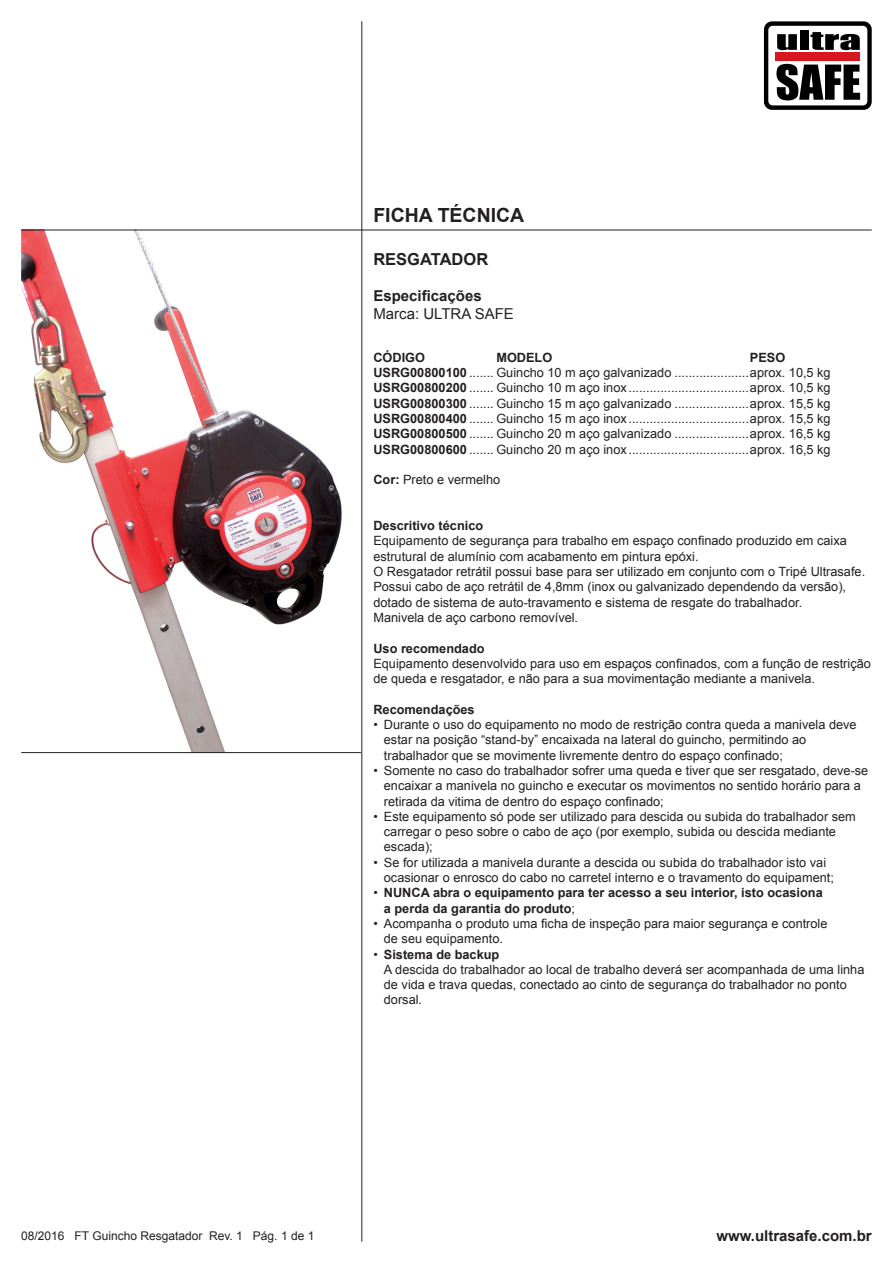
<style>
.page{position:relative;width:893px;height:1263px;background:#fff}
.page>*{position:absolute;margin:0;border:0;box-sizing:border-box;transform-origin:0 0}
.t1{font:700 19.5px "Arial";color:#231f20}
.t2{font:700 16.5px "Arial";color:#231f20}
.t3{font:700 15px "Arial";color:#231f20}
.t4{font:15px "Arial";color:#231f20}
.t5{font:12.75px/15.3px "Arial";color:#231f20}
.t6{font:700 12.75px/15.3px "Arial";color:#231f20}
.t7{font:12px "Arial";color:#231f20}
.s1{font-weight:700}
.s2{font-weight:400}
</style>
<div class="page">
<hr style="left:361px;top:21px;width:1px;height:1221px;background:#231f20">
<svg style="left:764px;top:21px;width:108px;height:89px;background:#191919"></svg>
<div style="left:768px;top:26px;width:99px;height:79px;background:#fff;border-radius:4px"></div>
<div style="left:775px;top:53px;width:85px;height:8px;background:#d7171f"></div>
<svg style="left:777px;top:34px;width:20px;height:16px"></svg>
<div style="left:800px;top:31px;width:9px;height:19px;background:#000"></div>
<svg style="left:810px;top:32px;width:50px;height:18px"></svg>
<svg style="left:776px;top:64px;width:84px;height:36px"></svg>
<img style="left:21px;top:231px;width:321px;height:521px">
<hr style="left:21px;top:752px;width:340px;height:1px;background:#231f20">
<hr style="left:21px;top:230px;width:851px;height:1px;background:#231f20">
<p class="t1" style="left:373px;top:205px;width:152px">FICHA TÉCNICA</p>
<p class="t2" style="left:373px;top:250px;width:116px">RESGATADOR</p>
<p class="t3" style="left:373px;top:288px;width:110px">Especificações</p>
<p class="t4" style="left:373px;top:306px;width:142px">Marca: ULTRA SAFE</p>
<p class="t5" style="left:373px;top:365px;width:459px"><span class="s1">USRG00800100</span> ....... Guincho 10 m aço galvanizado .....................aprox. 10,5 kg</p>
<p class="t5" style="left:373px;top:380px;width:459px"><span class="s1">USRG00800200</span> ....... Guincho 10 m aço inox ..................................aprox. 10,5 kg</p>
<p class="t5" style="left:373px;top:395px;width:459px"><span class="s1">USRG00800300</span> ....... Guincho 15 m aço galvanizado .....................aprox. 15,5 kg</p>
<p class="t5" style="left:373px;top:411px;width:459px"><span class="s1">USRG00800400</span> ....... Guincho 15 m aço inox ..................................aprox. 15,5 kg</p>
<p class="t5" style="left:373px;top:426px;width:459px"><span class="s1">USRG00800500</span> ....... Guincho 20 m aço galvanizado .....................aprox. 16,5 kg</p>
<p class="t5" style="left:373px;top:441px;width:459px"><span class="s1">USRG00800600</span> ....... Guincho 20 m aço inox ..................................aprox. 16,5 kg</p>
<p class="t5" style="left:373px;top:472px;width:128px"><span class="s1">Cor:</span> Preto e vermelho</p>
<p class="t6" style="left:373px;top:518px;width:111px">Descritivo técnico</p>
<p class="t5" style="left:373px;top:533px;width:475px">Equipamento de segurança para trabalho em espaço confinado produzido em caixa estrutural de alumínio com acabamento em pintura epóxi.</p>
<p class="t5" style="left:373px;top:564px;width:493px">O Resgatador retrátil possui base para ser utilizado em conjunto com o Tripé Ultrasafe.</p>
<p class="t5" style="left:373px;top:579px;width:474px">Possui cabo de aço retrátil de 4,8mm (inox ou galvanizado dependendo da versão), dotado de sistema de auto-travamento e sistema de resgate do trabalhador.</p>
<p class="t5" style="left:373px;top:610px;width:206px">Manivela de aço carbono removível.</p>
<p class="t6" style="left:373px;top:640px;width:113px">Uso recomendado</p>
<p class="t5" style="left:373px;top:656px;width:499px">Equipamento desenvolvido para uso em espaços confinados, com a função de restrição de queda e resgatador, e não para a sua movimentação mediante a manivela.</p>
<p class="t6" style="left:373px;top:701px;width:103px">Recomendações</p>
<p class="t5" style="left:384px;top:717px;width:474px;text-indent:-11px">• Durante o uso do equipamento no modo de restrição contra queda a manivela deve estar na posição “stand-by” encaixada na lateral do guincho, permitindo ao trabalhador que se movimente livremente dentro do espaço confinado;</p>
<p class="t5" style="left:384px;top:763px;width:486px;text-indent:-11px">• Somente no caso do trabalhador sofrer uma queda e tiver que ser resgatado, deve-se encaixar a manivela no guincho e executar os movimentos no sentido horário para a retirada da vitima de dentro do espaço confinado;</p>
<p class="t5" style="left:384px;top:809px;width:473px;text-indent:-11px">• Este equipamento só pode ser utilizado para descida ou subida do trabalhador sem carregar o peso sobre o cabo de aço (por exemplo, subida ou descida mediante escada);</p>
<p class="t5" style="left:384px;top:854px;width:452px;text-indent:-11px">• Se for utilizada a manivela durante a descida ou subida do trabalhador isto vai ocasionar o enrosco do cabo no carretel interno e o travamento do equipament;</p>
<p class="t6" style="left:373px;top:885px;width:30px"><span class="s2">•</span> Nunca</p>
<p class="t6" style="left:384px;top:885px;width:440px;text-indent:49px">abra o equipamento para ter acesso a seu interior, isto ocasiona a perda da garantia do produto<span class="s2">;</span></p>
<p class="t5" style="left:384px;top:916px;width:445px;text-indent:-11px">• Acompanha o produto uma ficha de inspeção para maior segurança e controle de seu equipamento.</p>
<p class="t6" style="left:373px;top:946px;width:128px"><span class="s2">•</span> Sistema de backup</p>
<p class="t5" style="left:384px;top:962px;width:482px">A descida do trabalhador ao local de trabalho deverá ser acompanhada de uma linha de vida e trava quedas, conectado ao cinto de segurança do trabalhador no ponto dorsal.</p>
<p class="t7" style="left:21px;top:1229px;width:295px">08/2016 FT Guincho Resgatador Rev. 1 Pág. 1 de 1</p>
<p class="t3" style="left:716px;top:1227px;width:157px">www.ultrasafe.com.br</p>
</div>
